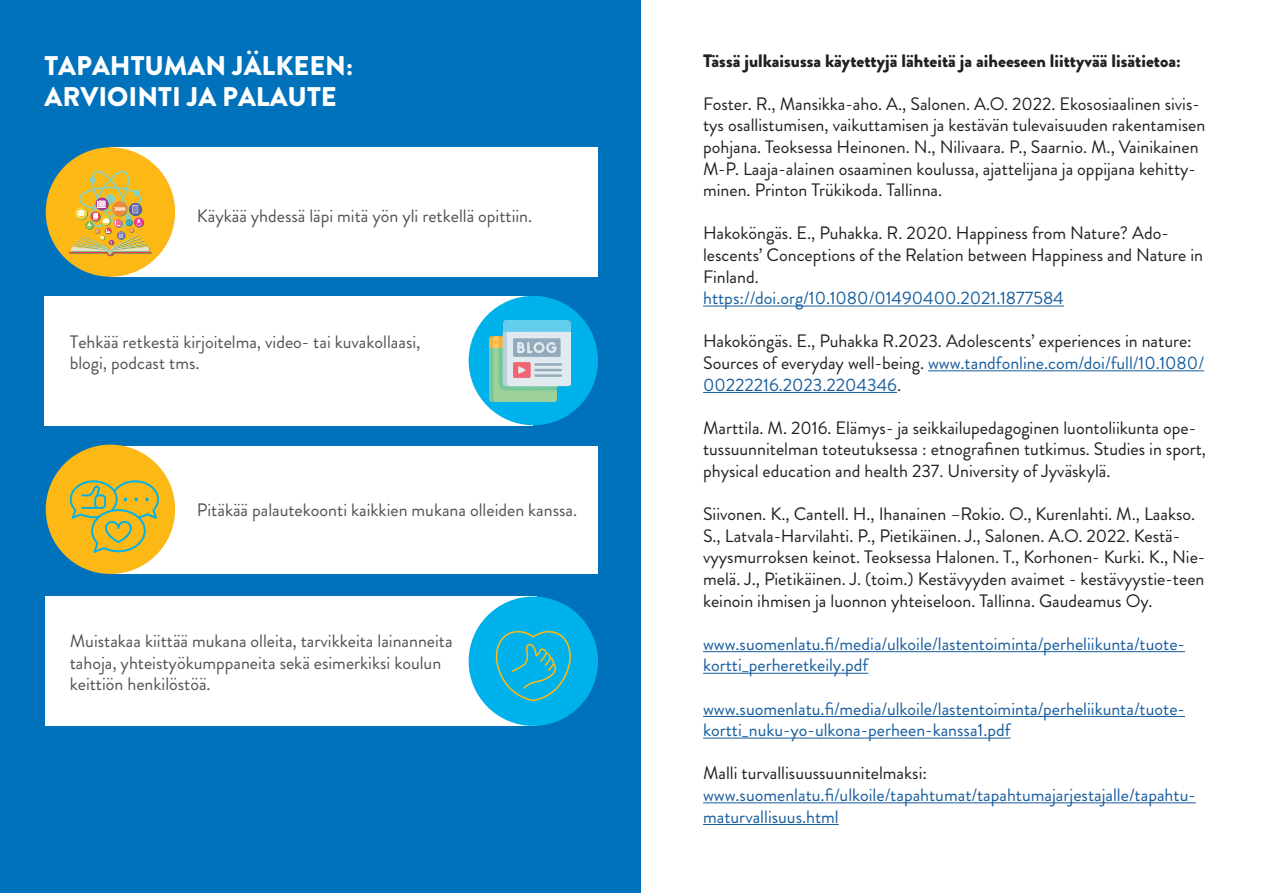
<style>
.page{position:relative;width:1263px;height:893px;background:#fff}
.page>*{position:absolute;margin:0;border:0;box-sizing:border-box;transform-origin:0 0}
.t1{font:900 27px/31.5px "Brandon Grotesque";color:#fff}
.t2{font:18px/21.6px "Brandon Grotesque";color:#231f20}
.t3{font:18px/21.6px "Brandon Grotesque";color:#175d9e}
.t4{font:18px/21.1px "Brandon Grotesque";color:#525254}
.t5{font:900 18px "Brandon Grotesque";color:#231f20}
.s1{color:#175d9e}
</style>
<div class="page">
<hr style="left:703px;top:306px;width:361px;height:1px;background:#175d9e">
<hr style="left:928px;top:370px;width:276px;height:1px;background:#175d9e">
<hr style="left:703px;top:392px;width:194px;height:1px;background:#175d9e">
<hr style="left:703px;top:651px;width:482px;height:1px;background:#175d9e">
<hr style="left:703px;top:673px;width:165px;height:1px;background:#175d9e">
<hr style="left:703px;top:716px;width:482px;height:1px;background:#175d9e">
<hr style="left:703px;top:738px;width:308px;height:1px;background:#175d9e">
<hr style="left:703px;top:802px;width:493px;height:1px;background:#175d9e">
<hr style="left:703px;top:824px;width:136px;height:1px;background:#175d9e">
<div style="left:0;top:0;width:640px;height:893px;background:#0071bb"></div>
<div style="left:45px;top:296px;width:488px;height:129px;background:#fff"></div>
<div style="left:469px;top:296px;width:129px;height:129px;background:#00b2eb;border-radius:65px"></div>
<div style="left:114px;top:446px;width:484px;height:128px;background:#fff"></div>
<div style="left:46px;top:445px;width:129px;height:129px;background:#fcb814;border-radius:65px"></div>
<div style="left:46px;top:596px;width:491px;height:130px;background:#fff"></div>
<div style="left:469px;top:596px;width:129px;height:130px;background:#00b2eb;border-radius:65px"></div>
<div style="left:110px;top:147px;width:488px;height:130px;background:#fff"></div>
<div style="left:46px;top:147px;width:129px;height:130px;background:#fcb814;border-radius:65px"></div>
<img style="left:69px;top:171px;width:83px;height:85px">
<img style="left:490px;top:320px;width:81px;height:81px">
<svg style="left:70px;top:480px;width:89px;height:73px"></svg>
<svg style="left:495px;top:630px;width:76px;height:71px"></svg>
<p class="t1" style="left:45px;top:50px;width:310px">TAPAHTUMAN JÄLKEEN:<br>ARVIOINTI JA PALAUTE</p>
<p class="t4" style="left:197px;top:205px;width:337px">Käykää yhdessä läpi mitä yön yli retkellä opittiin.</p>
<p class="t4" style="left:70px;top:331px;width:352px">Tehkää retkestä kirjoitelma, video- tai kuvakollaasi,</p>
<p class="t4" style="left:70px;top:353px;width:131px">blogi, podcast tms.</p>
<p class="t4" style="left:197px;top:499px;width:382px">Pitäkää palautekoonti kaikkien mukana olleiden kanssa.</p>
<p class="t4" style="left:70px;top:631px;width:384px">Muistakaa kiittää mukana olleita, tarvikkeita lainanneita tahoja, yhteistyökumppaneita sekä esimerkiksi koulun keittiön henkilöstöä.</p>
<p class="t5" style="left:703px;top:48px;width:479px">Tässä julkaisussa käytettyjä lähteitä ja aiheeseen liittyvää lisätietoa:</p>
<p class="t2" style="left:703px;top:93px;width:504px">Foster. R., Mansikka-aho. A., Salonen. A.O. 2022. Ekososiaalinen sivis&shy;tys osallistumisen, vaikuttamisen ja kestävän tulevaisuuden rakentamisen pohjana. Teoksessa Heinonen. N., Nilivaara. P., Saarnio. M., Vainikainen M-P. Laaja-alainen osaaminen koulussa, ajattelijana ja oppijana kehitty&shy;minen. Printon Trükikoda. Tallinna.</p>
<p class="t2" style="left:703px;top:223px;width:502px">Hakoköngäs. E., Puhakka. R. 2020. Happiness from Nature? Ado&shy;lescents’ Conceptions of the Relation between Happiness and Nature in<br>Finland.</p>
<p class="t3" style="left:703px;top:287px;width:362px">https://doi.org/10.1080/01490400.2021.1877584</p>
<p class="t2" style="left:703px;top:331px;width:502px">Hakoköngäs. E., Puhakka R.2023. Adolescents’ experiences in nature:<br>Sources of everyday well-being. <span class="s1">www.tandfonline.com/doi/full/10.1080/<br>00222216.2023.2204346</span>.</p>
<p class="t2" style="left:703px;top:417px;width:504px">Marttila. M. 2016. Elämys- ja seikkailupedagoginen luontoliikunta ope&shy;tussuunnitelman toteutuksessa : etnografinen tutkimus. Studies in sport, physical education and health 237. University of Jyväskylä.</p>
<p class="t2" style="left:703px;top:503px;width:504px">Siivonen. K., Cantell. H., Ihanainen –Rokio. O., Kurenlahti. M., Laakso.<br>S., Latvala-Harvilahti. P., Pietikäinen. J., Salonen. A.O. 2022. Kestä&shy;vyysmurroksen keinot. Teoksessa Halonen. T., Korhonen- Kurki. K., Nie&shy;melä. J., Pietikäinen. J. (toim.) Kestävyyden avaimet - kestävyystie-teen keinoin ihmisen ja luonnon yhteiseloon. Tallinna. Gaudeamus Oy.</p>
<p class="t3" style="left:703px;top:633px;width:483px">www.suomenlatu.fi/media/ulkoile/lastentoiminta/perheliikunta/tuote&shy;kortti_perheretkeily.pdf</p>
<p class="t3" style="left:703px;top:698px;width:483px">www.suomenlatu.fi/media/ulkoile/lastentoiminta/perheliikunta/tuote&shy;kortti_nuku-yo-ulkona-perheen-kanssa1.pdf</p>
<p class="t2" style="left:703px;top:763px;width:225px">Malli turvallisuussuunnitelmaksi:</p>
<p class="t3" style="left:703px;top:784px;width:494px">www.suomenlatu.fi/ulkoile/tapahtumat/tapahtumajarjestajalle/tapahtu&shy;maturvallisuus.html</p>
</div>
